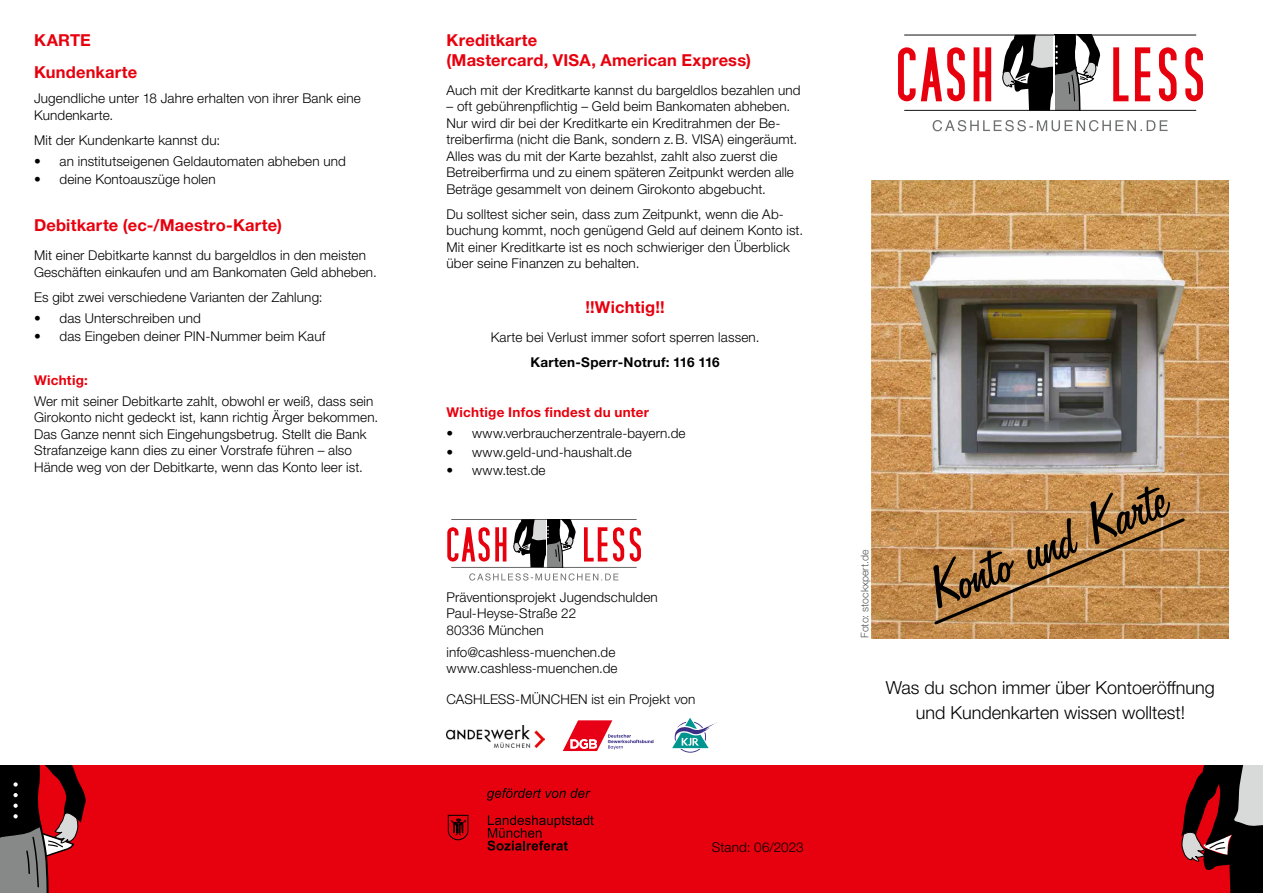
<style>
.page{position:relative;width:1263px;height:893px;background:#fff}
.page>*{position:absolute;margin:0;border:0;box-sizing:border-box;transform-origin:0 0}
.t1{font:66px "Freehand 575 BT Regular B";color:#000}
.t2{font:300 18px/25px "Helvetica Neue LT Std";color:#000;text-align:center}
.t3{font:700 16.5px/32.5px "Helvetica Neue LT Std";letter-spacing:.01em;color:#e7000e}
.t4{font:300 13.5px/16.5px "Helvetica Neue LT Std";letter-spacing:.01em;color:#000}
.t5{font:700 13.5px "Helvetica Neue LT Std";letter-spacing:.02em;color:#e7000e}
.t6{font:700 13.5px "Helvetica Neue LT Std";letter-spacing:.02em;color:#000}
.t7{font:300 10.5px "Helvetica Neue LT Std";color:#555756}
</style>
<div class="page">
<div style="left:0;top:765px;width:1263px;height:128px;background:#e7000e"></div>
<svg style="left:487px;top:815px;width:107px;height:35px"></svg>
<svg style="left:448px;top:815px;width:20px;height:25px"></svg>
<svg style="left:487px;top:788px;width:104px;height:13px"></svg>
<svg style="left:0;top:765px;width:86px;height:128px"></svg>
<svg style="left:1181px;top:765px;width:82px;height:128px"></svg>
<svg style="left:933px;top:120px;width:234px;height:11px"></svg>
<svg style="left:898px;top:35px;width:305px;height:75px"></svg>
<hr style="left:1053px;top:35px;width:1px;height:76px;background:#fff">
<hr style="left:904px;top:34px;width:292px;height:2px;background:#000">
<hr style="left:904px;top:110px;width:292px;height:1px;background:#000">
<svg style="left:469px;top:573px;width:149px;height:8px"></svg>
<svg style="left:447px;top:520px;width:194px;height:47px"></svg>
<hr style="left:546px;top:519px;width:1px;height:49px;background:#fff">
<hr style="left:451px;top:519px;width:186px;height:1px;background:#000">
<hr style="left:451px;top:567px;width:186px;height:1px;background:#000">
<svg style="left:672px;top:718px;width:45px;height:35px"></svg>
<svg style="left:563px;top:720px;width:90px;height:31px"></svg>
<img style="left:446px;top:726px;width:98px;height:22px">
<img style="left:872px;top:181px;width:357px;height:458px">
<svg style="left:932px;top:516px;width:255px;height:111px;background:#be8a50"></svg>
<p class="t3" style="left:34px;top:23px;width:105px">KARTE<br>Kundenkarte</p>
<p class="t4" style="left:34px;top:90px;width:328px">Jugendliche unter 18 Jahre erhalten von ihrer Bank eine<br>Kundenkarte.</p>
<p class="t4" style="left:34px;top:132px;width:188px">Mit der Kundenkarte kannst du:</p>
<p class="t4" style="left:34px;top:152px;width:313px">• an institutseigenen Geldautomaten abheben und</p>
<p class="t4" style="left:34px;top:171px;width:183px">• deine Kontoauszüge holen</p>
<p class="t3" style="left:34px;top:209px;width:249px">Debitkarte (ec-/Maestro-Karte)</p>
<p class="t4" style="left:34px;top:247px;width:344px">Mit einer Debitkarte kannst du bargeldlos in den meisten<br>Geschäften einkaufen und am Bankomaten Geld abheben.</p>
<p class="t4" style="left:34px;top:289px;width:290px">Es gibt zwei verschiedene Varianten der Zahlung:</p>
<p class="t4" style="left:34px;top:309px;width:168px">• das Unterschreiben und</p>
<p class="t4" style="left:34px;top:328px;width:293px">• das Eingeben deiner PIN-Nummer beim Kauf</p>
<p class="t5" style="left:34px;top:372px;width:55px">Wichtig:</p>
<p class="t4" style="left:34px;top:392px;width:346px">Wer mit seiner Debitkarte zahlt, obwohl er weiß, dass sein Girokonto nicht gedeckt ist, kann richtig Ärger bekommen.<br>Das Ganze nennt sich Eingehungsbetrug. Stellt die Bank Strafanzeige kann dies zu einer Vorstrafe führen – also Hände weg von der Debitkarte, wenn das Konto leer ist.</p>
<p class="t3" style="left:446px;top:30px;width:306px;line-height:19.8px">Kreditkarte<br>(Mastercard, VISA, American Express)</p>
<p class="t4" style="left:446px;top:82px;width:356px">Auch mit der Kreditkarte kannst du bargeldlos bezahlen und</p>
<p class="t4" style="left:446px;top:98px;width:352px">– oft gebührenpflichtig – Geld beim Bankomaten abheben.<br>Nur wird dir bei der Kreditkarte ein Kreditrahmen der Be&shy;treiberfirma (nicht die Bank, sondern z.B. VISA) eingeräumt.<br>Alles was du mit der Karte bezahlst, zahlt also zuerst die Betreiberfirma und zu einem späteren Zeitpunkt werden alle Beträge gesammelt von deinem Girokonto abgebucht.</p>
<p class="t4" style="left:446px;top:206px;width:358px">Du solltest sicher sein, dass zum Zeitpunkt, wenn die Ab&shy;buchung kommt, noch genügend Geld auf deinem Konto ist.<br>Mit einer Kreditkarte ist es noch schwieriger den Überblick über seine Finanzen zu behalten.</p>
<p class="t3" style="left:585px;top:291px;width:81px">!!Wichtig!!</p>
<p class="t4" style="left:491px;top:329px;width:270px">Karte bei Verlust immer sofort sperren lassen.</p>
<p class="t6" style="left:530px;top:354px;width:191px">Karten-Sperr-Notruf: 116 116</p>
<p class="t5" style="left:446px;top:404px;width:204px">Wichtige Infos findest du unter</p>
<p class="t4" style="left:446px;top:425px;width:241px">• www.verbraucherzentrale-bayern.de</p>
<p class="t4" style="left:446px;top:443px;width:187px">• www.geld-und-haushalt.de</p>
<p class="t4" style="left:446px;top:462px;width:101px">• www.test.de</p>
<h1 class="t1" style="left:919px;top:558px;width:254px;rotate:-22deg">Konto und Karte</h1>
<p class="t7" style="left:858px;top:638px;width:90px;rotate:-90deg">Foto: stockxpert.de</p>
<p class="t4" style="left:446px;top:588px;width:213px">Präventionsprojekt Jugendschulden<br>Paul-Heyse-Straße 22<br>80336 München</p>
<p class="t4" style="left:446px;top:643px;width:173px">info@cashless-muenchen.de www.cashless-muenchen.de</p>
<p class="t4" style="left:446px;top:691px;width:250px">CASHLESS-MÜNCHEN ist ein Projekt von</p>
<h2 class="t2" style="left:886px;top:675px;width:330px">Was du schon immer über Kontoeröffnung und Kundenkarten wissen wolltest!</h2>
<p class="t4" style="left:712px;top:838px;width:93px">Stand: 06/2023</p>
</div>
